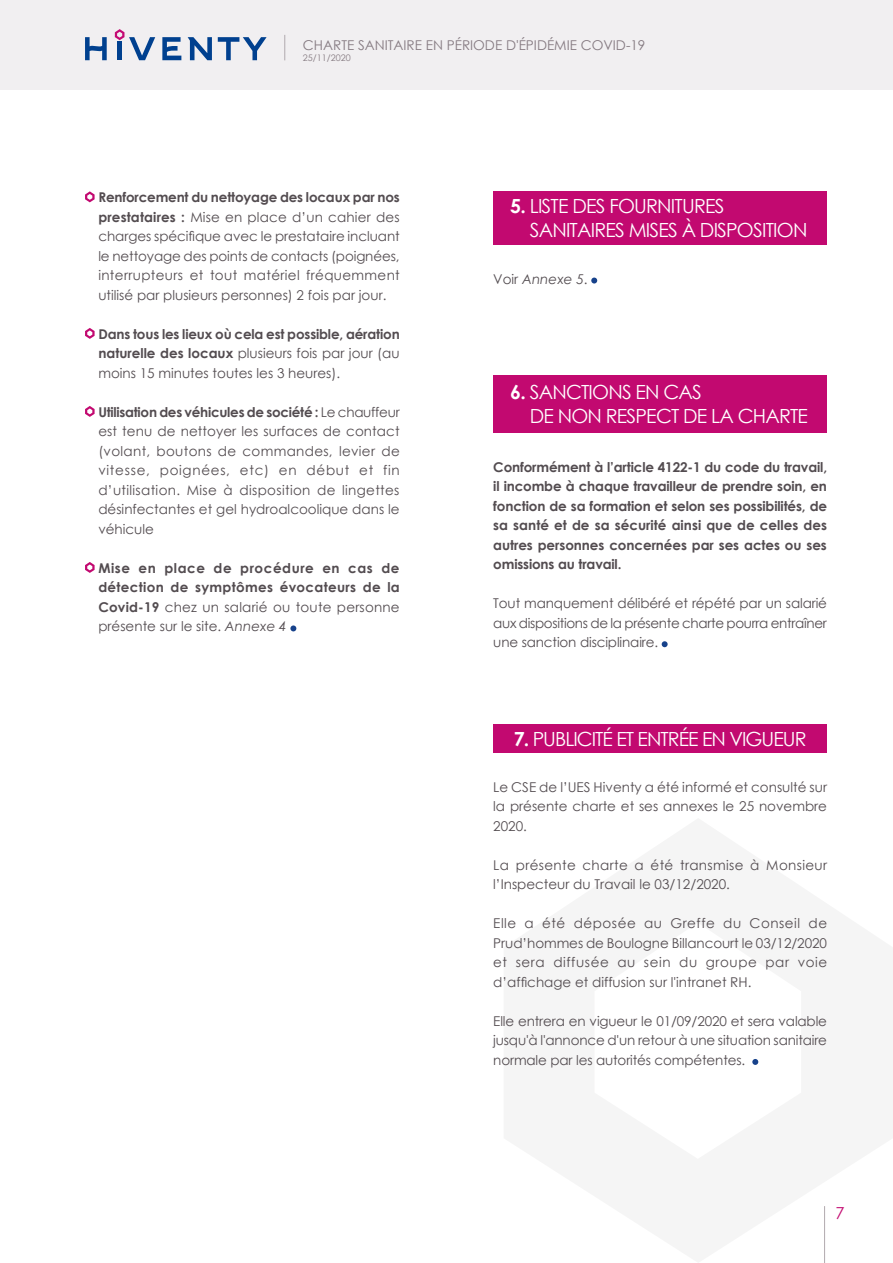
<style>
.page{position:relative;width:893px;height:1263px;background:#fff}
.page>*{position:absolute;margin:0;border:0;box-sizing:border-box;transform-origin:0 0}
.t1{font:19.5px/24px "Century Gothic";letter-spacing:-.04em;color:#fff}
.t2{font:16.5px "Century Gothic";color:#c20970}
.t3{font:13.5px/19.5px "Century Gothic";color:#534c50;text-align:justify}
.t4{font:700 13.5px/19.5px "Century Gothic";letter-spacing:-.005em;color:#534c50;text-align:justify}
.t5{font:13.5px/19.5px "Century Gothic";letter-spacing:.025em;color:#534c50}
.t6{font:13.5px "Century Gothic";color:#847980}
.t7{font:italic 13.5px "Century Gothic";color:#534c50}
.t8{font:9px "Century Gothic";color:#847980}
.s1{font-weight:700}
.s2{font-weight:400}
.s3{font-weight:400;font-style:italic}
.s4{font-style:normal}
</style>
<div class="page">
<div style="left:0;top:0;width:893px;height:89px;background:#f1eff1"></div>
<svg style="left:85px;top:37px;width:22px;height:23px"></svg>
<svg style="left:162px;top:37px;width:19px;height:23px"></svg>
<svg style="left:188px;top:37px;width:24px;height:23px"></svg>
<svg style="left:218px;top:37px;width:49px;height:23px"></svg>
<svg style="left:115px;top:29px;width:40px;height:31px"></svg>
<svg style="left:284px;top:35px;width:1px;height:25px"></svg>
<div style="left:493px;top:191px;width:334px;height:53px;background:#c20970"></div>
<svg style="left:591px;top:278px;width:6px;height:5px"></svg>
<svg style="left:85px;top:191px;width:10px;height:11px"></svg>
<svg style="left:85px;top:328px;width:10px;height:11px"></svg>
<svg style="left:85px;top:406px;width:10px;height:11px"></svg>
<svg style="left:85px;top:562px;width:10px;height:11px"></svg>
<svg style="left:290px;top:625px;width:6px;height:6px"></svg>
<div style="left:493px;top:375px;width:334px;height:58px;background:#c20970"></div>
<svg style="left:662px;top:641px;width:6px;height:6px"></svg>
<div style="left:493px;top:724px;width:334px;height:29px;background:#c20970"></div>
<svg style="left:752px;top:1059px;width:6px;height:6px"></svg>
<p class="t6" style="left:303px;top:35px;width:344px">CHARTE SANITAIRE EN PÉRIODE D'ÉPIDÉMIE COVID-19</p>
<p class="t8" style="left:303px;top:52px;width:49px">25/11/2020</p>
<p class="t3" style="left:98px;top:188px;width:303px"><span class="s1">Renforcement du nettoyage des locaux par nos prestataires :</span> Mise en place d’un cahier des charges spécifique avec le prestataire incluant le nettoyage des points de contacts (poignées, interrupteurs et tout matériel fréquemment utilisé par plusieurs personnes) 2 fois par jour.</p>
<p class="t4" style="left:98px;top:324px;width:303px">Dans tous les lieux où cela est possible, aération naturelle des locaux <span class="s2">plusieurs fois par jour (au moins 15 minutes toutes les 3 heures).</span></p>
<p class="t3" style="left:98px;top:402px;width:303px"><span class="s1">Utilisation des véhicules de société :</span> Le chauffeur est tenu de nettoyer les surfaces de contact (volant, boutons de commandes, levier de vitesse, poignées, etc) en début et fin d’utilisation. Mise à disposition de lingettes désinfectantes et gel hydroalcoolique dans le véhicule</p>
<p class="t4" style="left:98px;top:558px;width:303px">Mise en place de procédure en cas de détection de symptômes évocateurs de la Covid-19 <span class="s2">chez un salarié ou toute personne présente sur le site.</span> <span class="s3">Annexe 4</span></p>
<h1 class="t1" style="left:530px;top:194px;width:279px;text-indent:-20px"><span class="s1">5.</span> LISTE DES FOURNITURES<br>SANITAIRES MISES À DISPOSITION</h1>
<p class="t7" style="left:493px;top:269px;width:96px"><span class="s4">Voir</span> Annexe 5<span class="s4">.</span></p>
<h1 class="t1" style="left:530px;top:380px;width:280px;text-indent:-20px"><span class="s1">6.</span> SANCTIONS EN CAS<br>DE NON RESPECT DE LA CHARTE</h1>
<p class="t4" style="left:493px;top:456px;width:335px">Conformément à l’article 4122-1 du code du travail, il incombe à chaque travailleur de prendre soin, en fonction de sa formation et selon ses possibilités, de sa santé et de sa sécurité ainsi que de celles des autres personnes concernées par ses actes ou ses omissions au travail.</p>
<p class="t3" style="left:493px;top:593px;width:335px">Tout manquement délibéré et répété par un salarié aux dispositions de la présente charte pourra entraîner une sanction disciplinaire.</p>
<h1 class="t1" style="left:514px;top:726px;width:294px"><span class="s1">7.</span> PUBLICITÉ ET ENTRÉE EN VIGUEUR</h1>
<p class="t3" style="left:493px;top:777px;width:335px">Le CSE de l’UES Hiventy a été informé et consulté sur la présente charte et ses annexes le 25 novembre 2020.</p>
<p class="t5" style="left:493px;top:855px;width:335px">La présente charte a été transmise à Monsieur l’Inspecteur du Travail le 03/12/2020.</p>
<p class="t3" style="left:493px;top:913px;width:335px">Elle a été déposée au Greffe du Conseil de Prud’hommes de Boulogne Billancourt le 03/12/2020 et sera diffusée au sein du groupe par voie d’affichage et diffusion sur l'intranet RH.</p>
<p class="t3" style="left:493px;top:1011px;width:335px">Elle entrera en vigueur le 01/09/2020 et sera valable jusqu'à l'annonce d'un retour à une situation sanitaire normale par les autorités compétentes.</p>
<p class="t2" style="left:836px;top:1201px;width:11px">7</p>
</div>
